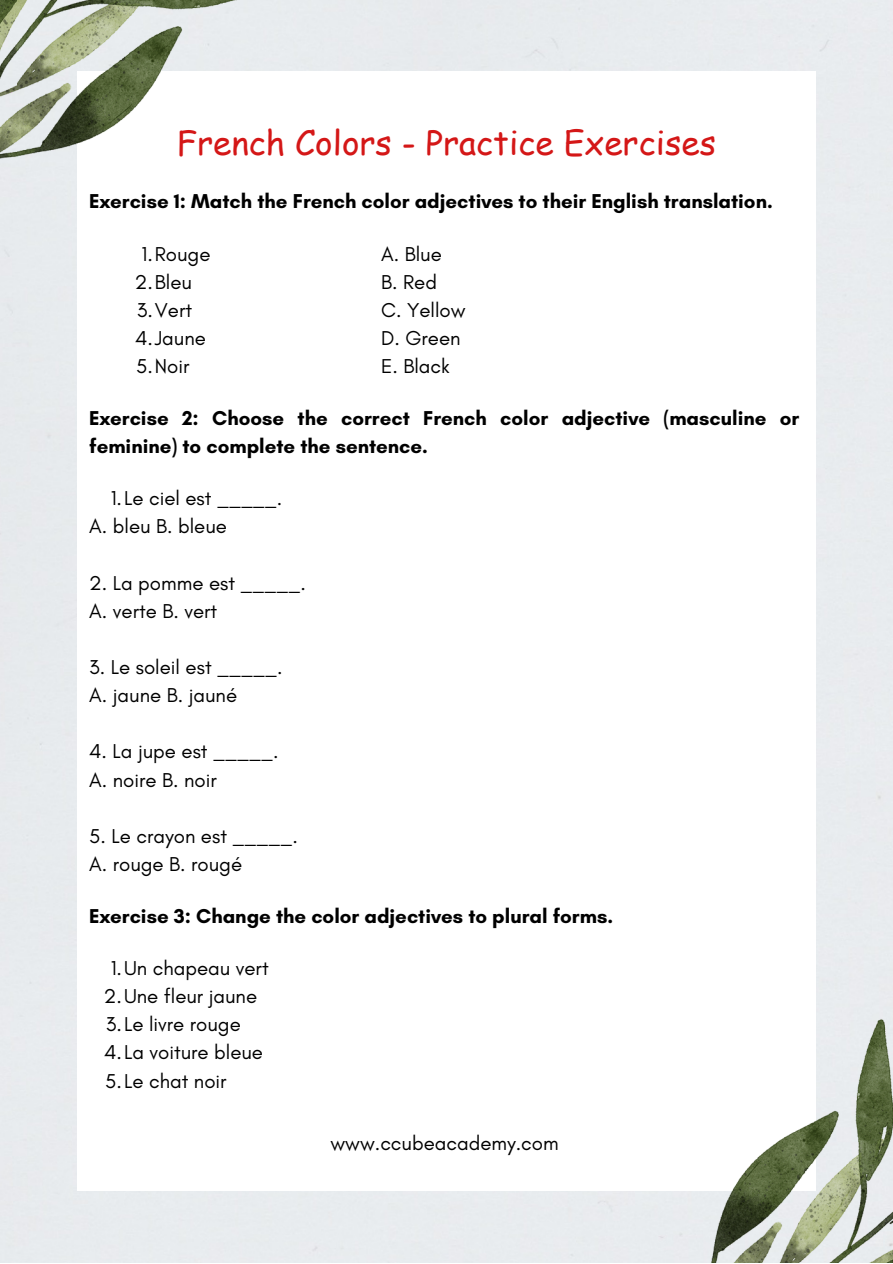
<style>
.page{position:relative;width:893px;height:1264px;background:#fff}
.page>*{position:absolute;margin:0;border:0;box-sizing:border-box;transform-origin:0 0}
.t1{font:33.3px "Comic Sans MS";color:#d41717}
.t2{font:20.4px/28px "Glacial Indifference";color:#000}
.t3{font:700 20.4px/28px "Glacial Indifference";color:#000}
</style>
<div class="page">
<img style="left:576px;top:958px;width:316px;height:304px">
<img style="left:0;top:0;width:334px;height:289px">
<h1 class="t1" style="left:177px;top:118px;width:540px">French Colors - Practice Exercises</h1>
<p class="t3" style="left:89px;top:187px;width:685px">Exercise 1: Match the French color adjectives to their English translation.</p>
<p class="t2" style="left:135px;top:239px;width:77px;text-indent:7px">1.Rouge<br>2.Bleu<br>3.Vert<br>4.Jaune<br>5.Noir</p>
<p class="t2" style="left:381px;top:239px;width:86px">A. Blue<br>B. Red<br>C. Yellow<br>D. Green<br>E. Black</p>
<p class="t3" style="left:89px;top:404px;width:711px">Exercise 2: Choose the correct French color adjective (masculine or feminine) to complete the sentence.</p>
<p class="t2" style="left:89px;top:484px;width:194px;text-indent:21px">1.Le ciel est _____.<br>A. bleu B. bleue</p>
<p class="t2" style="left:89px;top:568px;width:218px">2. La pomme est _____.<br>A. verte B. vert</p>
<p class="t2" style="left:89px;top:653px;width:195px">3. Le soleil est _____.<br>A. jaune B. jauné</p>
<p class="t2" style="left:89px;top:737px;width:191px">4. La jupe est _____.<br>A. noire B. noir</p>
<p class="t2" style="left:89px;top:821px;width:210px">5. Le crayon est _____.<br>A. rouge B. rougé</p>
<p class="t3" style="left:89px;top:901px;width:525px">Exercise 3: Change the color adjectives to plural forms.</p>
<p class="t2" style="left:104px;top:953px;width:166px;text-indent:7px">1.Un chapeau vert<br>2.Une fleur jaune<br>3.Le livre rouge<br>4.La voiture bleue<br>5.Le chat noir</p>
<p class="t2" style="left:330px;top:1129px;width:230px">www.ccubeacademy.com</p>
</div>
